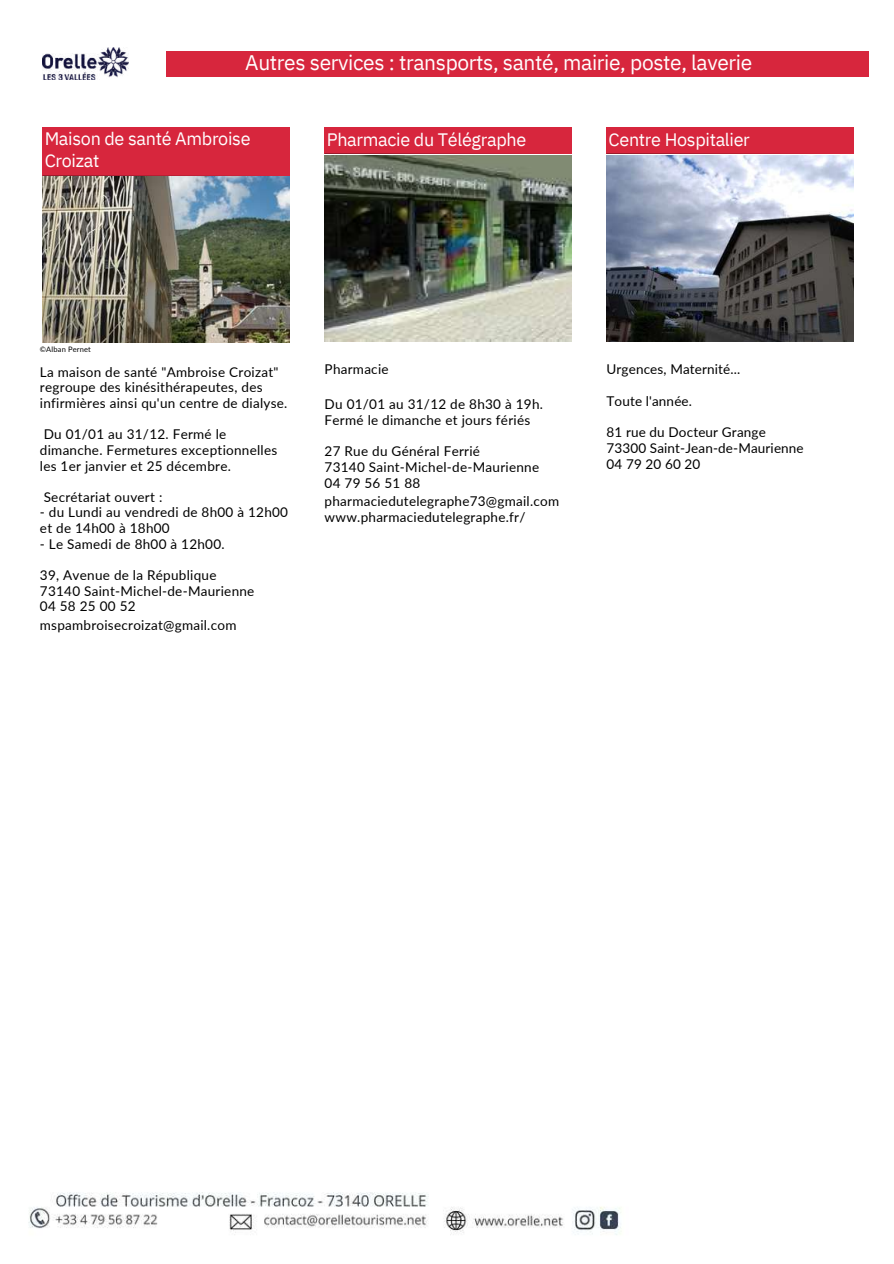
<style>
.page{position:relative;width:894px;height:1264px;background:#fff}
.page>*{position:absolute;margin:0;border:0;box-sizing:border-box;transform-origin:0 0}
.t1{font:21px "IBM Plex Sans";letter-spacing:-.02em;color:#fff}
.t2{font:18px/21.3px "IBM Plex Sans";letter-spacing:-.02em;color:#fff}
.t3{font:13.5px/15.6px "Lato";letter-spacing:.02em;color:#000}
.t4{font:7.5px "Lato";letter-spacing:.02em;color:#000}
</style>
<div class="page">
<div style="left:43px;top:128px;width:246px;height:47px;background:#d7263d"></div>
<hr style="left:43px;top:175px;width:246px;height:1px;background:#000">
<img style="left:43px;top:177px;width:246px;height:165px">
<img style="left:28px;top:1192px;width:593px;height:43px">
<div style="left:166px;top:51px;width:701px;height:25px;background:#d7263d"></div>
<img style="left:43px;top:47px;width:85px;height:33px">
<div style="left:324px;top:127px;width:247px;height:26px;background:#d7263d"></div>
<hr style="left:324px;top:153px;width:247px;height:1px;background:#000">
<img style="left:324px;top:155px;width:247px;height:187px">
<div style="left:606px;top:127px;width:247px;height:26px;background:#d7263d"></div>
<hr style="left:606px;top:153px;width:247px;height:1px;background:#000">
<img style="left:606px;top:155px;width:246px;height:187px">
<h1 class="t1" style="left:245px;top:49px;width:508px">Autres services : transports, santé, mairie, poste, laverie</h1>
<h2 class="t2" style="left:45px;top:128px;width:207px">Maison de santé Ambroise<br>Croizat</h2>
<h2 class="t2" style="left:327px;top:128px;width:201px">Pharmacie du Télégraphe</h2>
<h2 class="t2" style="left:608px;top:128px;width:143px">Centre Hospitalier</h2>
<p class="t4" style="left:40px;top:344px;width:52px">©Alban Pernet</p>
<p class="t3" style="left:40px;top:364px;width:249px">La maison de santé "Ambroise Croizat" regroupe des kinésithérapeutes, des infirmières ainsi qu'un centre de dialyse.</p>
<p class="t3" style="left:40px;top:426px;width:239px">Du 01/01 au 31/12. Fermé le dimanche. Fermetures exceptionnelles les 1er janvier et 25 décembre.</p>
<p class="t3" style="left:44px;top:489px;width:120px">Secrétariat ouvert :</p>
<p class="t3" style="left:40px;top:504px;width:250px">- du Lundi au vendredi de 8h00 à 12h00 et de 14h00 à 18h00</p>
<p class="t3" style="left:40px;top:535px;width:186px">- Le Samedi de 8h00 à 12h00.</p>
<p class="t3" style="left:40px;top:567px;width:216px">39, Avenue de la République<br>73140 Saint-Michel-de-Maurienne<br>04 58 25 00 52</p>
<p class="t3" style="left:40px;top:617px;width:198px">mspambroisecroizat@gmail.com</p>
<p class="t3" style="left:324px;top:361px;width:65px">Pharmacie</p>
<p class="t3" style="left:324px;top:396px;width:220px">Du 01/01 au 31/12 de 8h30 à 19h.<br>Fermé le dimanche et jours fériés</p>
<p class="t3" style="left:324px;top:443px;width:216px">27 Rue du Général Ferrié<br>73140 Saint-Michel-de-Maurienne<br>04 79 56 51 88</p>
<p class="t3" style="left:324px;top:492px;width:236px">pharmaciedutelegraphe73@gmail.com www.pharmaciedutelegraphe.fr/</p>
<p class="t3" style="left:606px;top:361px;width:135px">Urgences, Maternité...</p>
<p class="t3" style="left:606px;top:393px;width:87px">Toute l'année.</p>
<p class="t3" style="left:606px;top:424px;width:199px">81 rue du Docteur Grange<br>73300 Saint-Jean-de-Maurienne<br>04 79 20 60 20</p>
</div>
